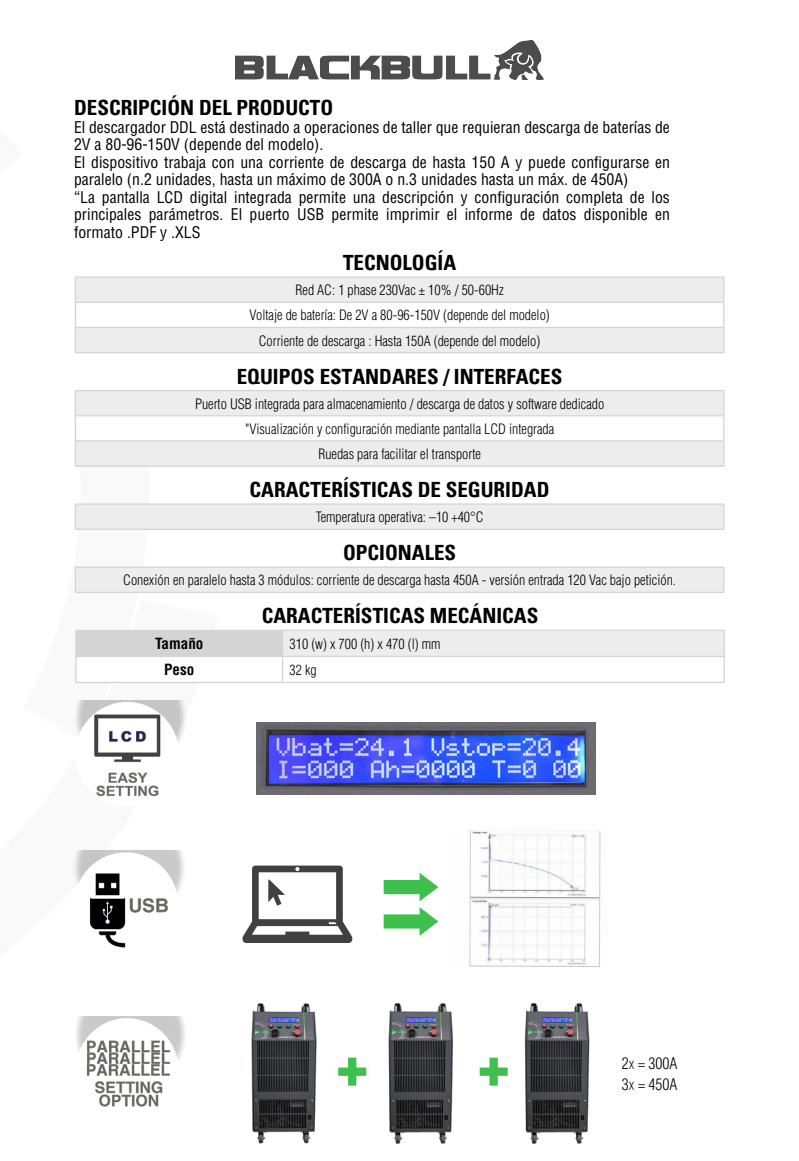
<style>
.page{position:relative;width:799px;height:1161px;background:#fff}
.page>*{position:absolute;margin:0;border:0;box-sizing:border-box;transform-origin:0 0}
.t1{font:900 52.5px "Arial";color:#3dc04c}
.t2{font:700 condensed 21px "Univers";color:#000}
.t3{font:700 condensed 21px "Univers";color:#000}
.t4{font:condensed 15.75px/17.5px "Helvetica";color:#000}
.t5{font:300 condensed 15.75px/21px "Helvetica";color:#000}
.t6{font:700 condensed 15.05px "Helvetica";color:#000}
.t7{font:300 condensed 14px/25.2px "Helvetica";color:#000;text-align:center}
.s1{font-size:11.03px}
</style>
<div class="page">
<div style="left:76px;top:278px;width:647px;height:74px;background:#ededed"></div>
<div style="left:75px;top:302px;width:649px;height:25px;background:#fff"></div>
<hr style="left:75px;top:327px;width:649px;height:1px;background:#d4d4d4">
<hr style="left:75px;top:352px;width:649px;height:1px;background:#d4d4d4">
<hr style="left:75px;top:276px;width:649px;height:2px;background:#d4d4d4">
<svg style="left:75px;top:278px;width:1px;height:74px"></svg>
<svg style="left:723px;top:278px;width:1px;height:74px"></svg>
<hr style="left:75px;top:302px;width:649px;height:1px;background:#d4d4d4">
<div style="left:76px;top:391px;width:647px;height:74px;background:#ededed"></div>
<div style="left:75px;top:416px;width:649px;height:25px;background:#fff"></div>
<hr style="left:75px;top:390px;width:649px;height:1px;background:#d4d4d4">
<hr style="left:75px;top:415px;width:649px;height:1px;background:#d4d4d4">
<hr style="left:75px;top:440px;width:649px;height:2px;background:#d4d4d4">
<svg style="left:723px;top:391px;width:1px;height:74px"></svg>
<hr style="left:75px;top:465px;width:649px;height:2px;background:#d4d4d4">
<svg style="left:75px;top:391px;width:1px;height:74px"></svg>
<div style="left:75px;top:567px;width:649px;height:25px;background:#ededed"></div>
<hr style="left:75px;top:566px;width:649px;height:2px;background:#d4d4d4">
<svg style="left:75px;top:568px;width:1px;height:24px"></svg>
<svg style="left:723px;top:568px;width:1px;height:24px"></svg>
<hr style="left:75px;top:592px;width:649px;height:1px;background:#d4d4d4">
<div style="left:75px;top:504px;width:649px;height:25px;background:#ededed"></div>
<hr style="left:75px;top:503px;width:649px;height:2px;background:#d4d4d4">
<svg style="left:75px;top:505px;width:1px;height:24px"></svg>
<svg style="left:723px;top:505px;width:1px;height:24px"></svg>
<hr style="left:75px;top:529px;width:649px;height:1px;background:#d4d4d4">
<hr style="left:282px;top:682px;width:443px;height:1px;background:#d4d4d4">
<hr style="left:723px;top:657px;width:2px;height:25px;background:#d4d4d4">
<hr style="left:75px;top:630px;width:207px;height:1px;background:#d4d4d4">
<hr style="left:282px;top:630px;width:443px;height:1px;background:#d4d4d4">
<hr style="left:723px;top:631px;width:2px;height:25px;background:#d4d4d4">
<hr style="left:282px;top:656px;width:443px;height:1px;background:#d4d4d4">
<div style="left:73px;top:1016px;width:115px;height:118px;background:#000;opacity:.21"></div>
<div style="left:75px;top:1018px;width:104px;height:107px;background:#fff;border-radius:50%"></div>
<img style="left:84px;top:1043px;width:89px;height:81px">
<svg style="left:73px;top:631px;width:651px;height:412px"></svg>
<img style="left:220px;top:981px;width:118px;height:163px">
<img style="left:362px;top:983px;width:118px;height:161px">
<img style="left:504px;top:983px;width:118px;height:161px">
<img style="left:256px;top:722px;width:339px;height:72px">
<img style="left:236px;top:40px;width:307px;height:40px">
<h2 class="t2" style="left:74px;top:96px;width:261px">DESCRIPCIÓN DEL PRODUCTO</h2>
<p class="t4" style="left:74px;top:118px;width:597px">El descargador DDL está destinado a operaciones de taller que requieran descarga de baterías de 2V a 80-96-150V (depende del modelo).<br>El dispositivo trabaja con una corriente de descarga de hasta 150 A y puede configurarse en paralelo (n.2 unidades, hasta un máximo de 300A o n.3 unidades hasta un máx. de 450A)<br>“La pantalla LCD digital integrada permite una descripción y configuración completa de los principales parámetros. El puerto USB permite imprimir el informe de datos disponible en formato .PDF y .XLS</p>
<h2 class="t2" style="left:343px;top:250px;width:115px">TECNOLOGÍA</h2>
<p class="t7" style="left:249px;top:277px;width:302px">Red AC: 1 phase 230Vac ± 10% / 50-60Hz<br>Voltaje de batería: De 2V a 80-96-150V (depende del modelo)<br>Corriente de descarga : Hasta 150A (depende del modelo)</p>
<h2 class="t2" style="left:237px;top:364px;width:327px">EQUIPOS ESTANDARES / INTERFACES</h2>
<p class="t7" style="left:195px;top:391px;width:411px">Puerto USB integrada para almacenamiento / descarga de datos y software dedicado "Visualización y configuración mediante pantalla LCD integrada<br>Ruedas para facilitar el transporte</p>
<h2 class="t2" style="left:250px;top:477px;width:301px">CARACTERÍSTICAS DE SEGURIDAD</h2>
<p class="t7" style="left:316px;top:504px;width:169px">Temperatura operativa: –10 +40°C</p>
<h2 class="t3" style="left:343px;top:540px;width:115px">OPCIONALES</h2>
<p class="t7" style="left:123px;top:568px;width:554px">Conexión en paralelo hasta 3 módulos: corriente de descarga hasta 450A - versión entrada 120 Vac bajo petición.</p>
<h2 class="t2" style="left:262px;top:603px;width:278px">CARACTERÍSTICAS MECÁNICAS</h2>
<p class="t6" style="left:155px;top:634px;width:50px">Tamaño</p>
<p class="t7" style="left:289px;top:631px;width:152px">310 (w) x 700 (h) x 470 (l) mm</p>
<p class="t6" style="left:164px;top:660px;width:32px">Peso</p>
<p class="t7" style="left:289px;top:657px;width:29px">32 kg</p>
<h1 class="t1" style="left:335px;top:1033px;width:36px">+</h1>
<h1 class="t1" style="left:476px;top:1033px;width:36px">+</h1>
<p class="t5" style="left:622px;top:1053px;width:57px">2<span class="s1">x</span> = 300A<br>3<span class="s1">x</span> = 450A</p>
</div>
